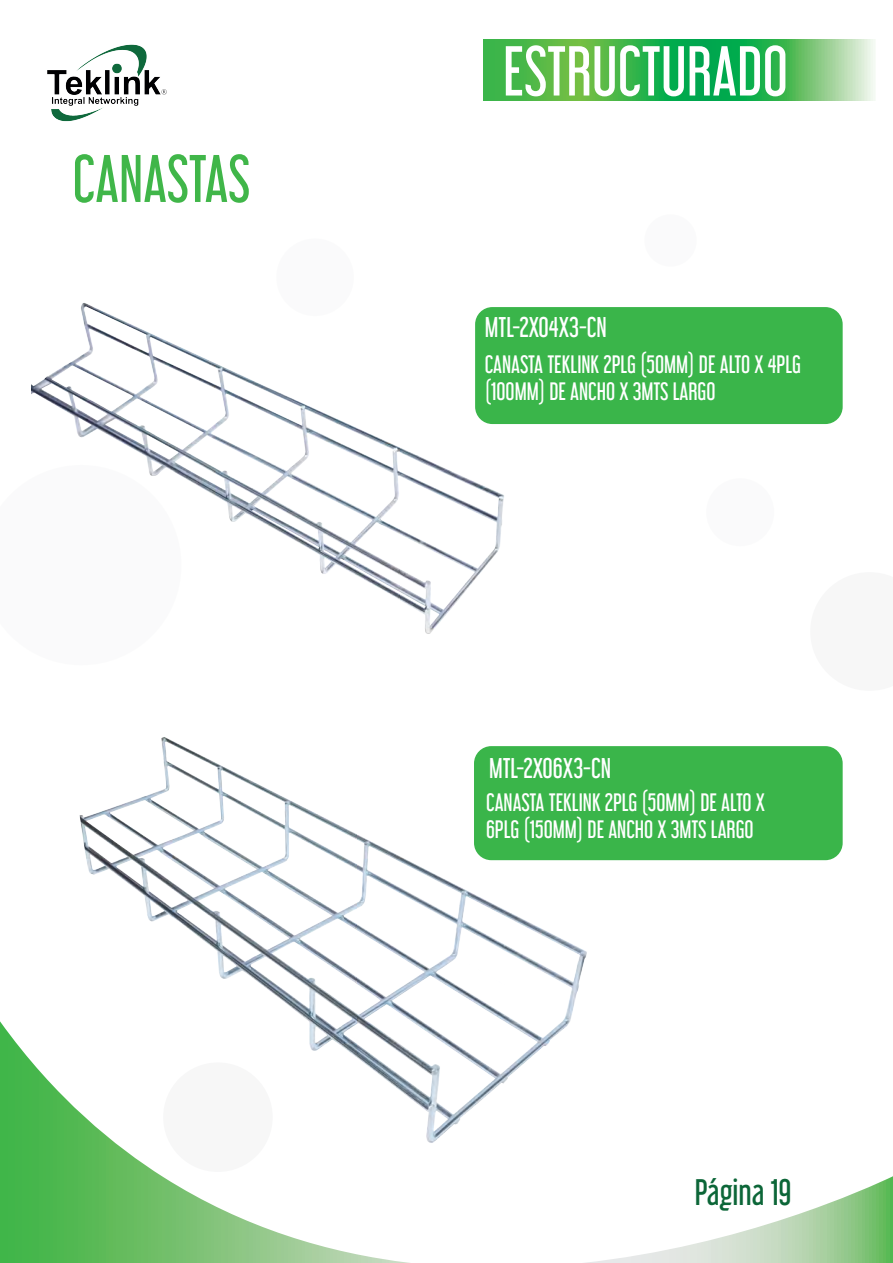
<style>
.page{position:relative;width:893px;height:1263px;background:#fff}
.page>*{position:absolute;margin:0;border:0;box-sizing:border-box;transform-origin:0 0}
.t1{font:63px "Libel Suit Rg";color:#fff}
.t2{font:60px "Libel Suit Rg";letter-spacing:-.005em;color:#40b649}
.t3{font:33px "Libel Suit Rg";color:#0c6638}
.t4{font:25.5px "Libel Suit Rg";color:#fff}
.t5{font:22.5px/27px "Libel Suit Rg";color:#fff}
</style>
<div class="page">
<img style="left:51px;top:75px;width:116px;height:47px">
<div style="left:706px;top:478px;width:68px;height:68px;background:#fafafb;border-radius:50%"></div>
<div style="left:276px;top:238px;width:78px;height:78px;background:#fafafb;border-radius:50%"></div>
<div style="left:644px;top:214px;width:53px;height:53px;background:#fafafb;border-radius:50%"></div>
<svg style="left:484px;top:39px;width:391px;height:61px;background:#53be66"></svg>
<div style="left:474px;top:746px;width:369px;height:114px;background:#3ab54a;border-radius:17px"></div>
<div style="left:475px;top:307px;width:368px;height:117px;background:#3ab54a;border-radius:17px"></div>
<img style="left:32px;top:303px;width:566px;height:331px">
<img style="left:79px;top:737px;width:570px;height:284px">
<svg style="left:47px;top:39px;width:677px;height:36px"></svg>
<svg style="left:0;top:1021px;width:893px;height:242px"></svg>
<h2 class="t2" style="left:73px;top:130px;width:180px">CANASTAS</h2>
<h1 class="t1" style="left:503px;top:19px;width:287px">ESTRUCTURADO</h1>
<p class="t4" style="left:485px;top:307px;width:123px">MTL-2X04X3-CN</p>
<p class="t5" style="left:485px;top:348px;width:318px">CANASTA TEKLINK 2PLG (50MM) DE ALTO X 4PLG (100MM) DE ANCHO X 3MTS LARGO</p>
<p class="t4" style="left:489px;top:747px;width:123px">MTL-2X06X3-CN</p>
<p class="t5" style="left:486px;top:786px;width:280px">CANASTA TEKLINK 2PLG (50MM) DE ALTO X<br>6PLG (150MM) DE ANCHO X 3MTS LARGO</p>
<h3 class="t3" style="left:695px;top:1165px;width:98px">Página 19</h3>
</div>
